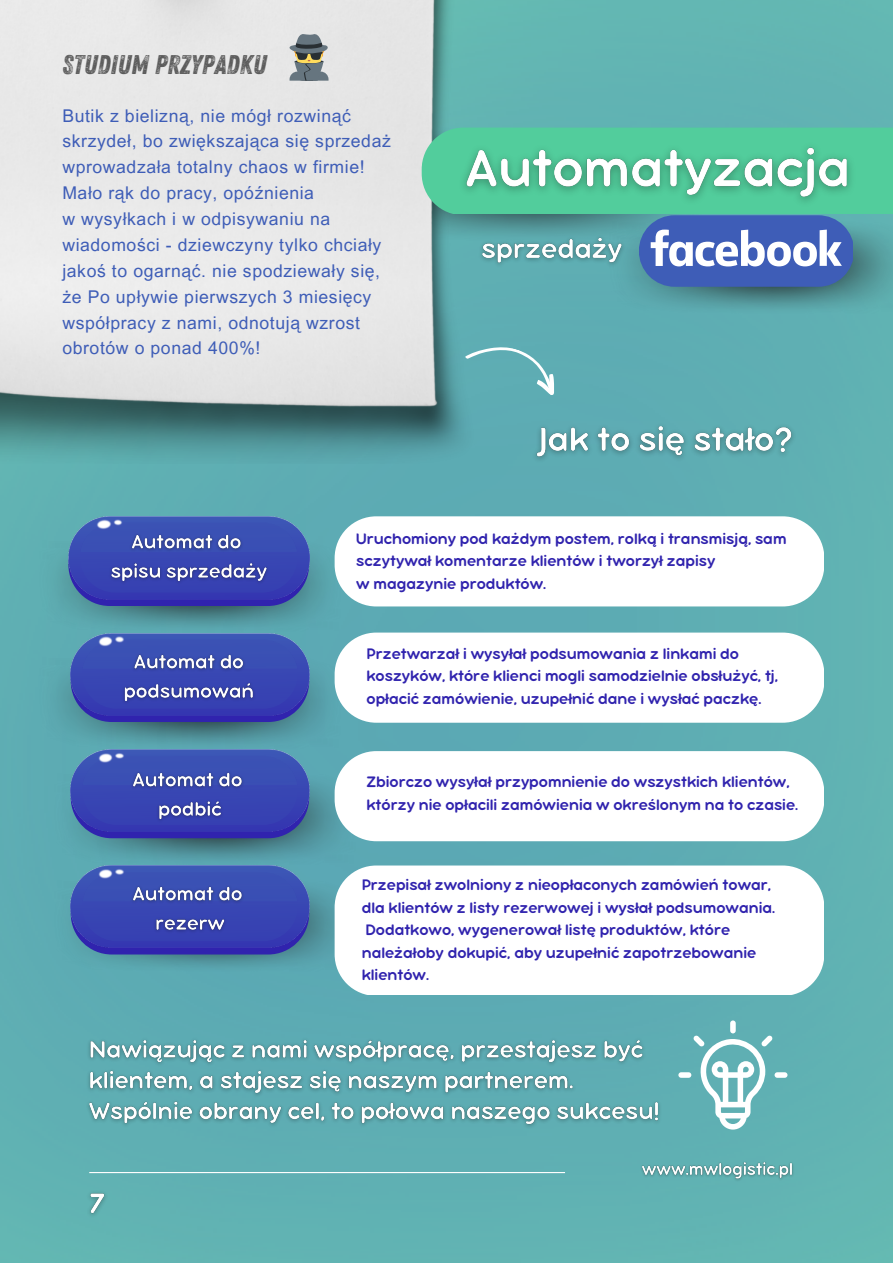
<style>
.page{position:relative;width:893px;height:1264px;background:#fff}
.page>*{position:absolute;margin:0;border:0;box-sizing:border-box;transform-origin:0 0}
.t1{font:27px "Zing Rust G2 Base";color:#5b5b5b}
.t2{font:17.55px/25.8px "Arial MT Pro";letter-spacing:.035em;color:#3e5db7}
.t3{font:16.5px/22.5px "Bubbleboddy Neue";color:#3023ae}
</style>
<div class="page">
<div style="left:0;top:0;width:892px;height:1262px;background:#5fb0b3"></div>
<hr style="left:89px;top:1171px;width:476px;height:2px;background:#fff">
<img style="left:638px;top:1157px;width:159px;height:28px">
<img style="left:0;top:0;width:478px;height:463px">
<img style="left:608px;top:286px;width:284px;height:28px">
<svg style="left:421px;top:128px;width:471px;height:158px;background:#629eb1"></svg>
<svg style="left:461px;top:335px;width:101px;height:61px;background:#69b2b8"></svg>
<img style="left:38px;top:538px;width:304px;height:94px">
<div style="left:68px;top:523px;width:241px;height:83px;background:#3023ae;border-radius:41px"></div>
<img style="left:68px;top:516px;width:241px;height:84px">
<div style="left:80px;top:522px;width:217px;height:70px;background:#3742b2;border-radius:35px"></div>
<svg style="left:81px;top:518px;width:216px;height:34px"></svg>
<img style="left:38px;top:655px;width:304px;height:94px">
<div style="left:71px;top:640px;width:238px;height:82px;background:#3023ae;border-radius:41px"></div>
<img style="left:71px;top:633px;width:238px;height:83px">
<div style="left:82px;top:639px;width:216px;height:69px;background:#3745b2;border-radius:35px"></div>
<svg style="left:83px;top:635px;width:214px;height:28px"></svg>
<img style="left:53px;top:771px;width:304px;height:94px">
<div style="left:71px;top:756px;width:238px;height:82px;background:#3023ae;border-radius:41px"></div>
<img style="left:71px;top:749px;width:238px;height:83px">
<div style="left:82px;top:756px;width:216px;height:69px;background:#3745b2;border-radius:35px"></div>
<div style="left:83px;top:752px;width:214px;height:28px;background:#3b51b4"></div>
<img style="left:53px;top:878px;width:281px;height:94px">
<div style="left:71px;top:873px;width:238px;height:81px;background:#3023ae;border-radius:41px"></div>
<img style="left:71px;top:866px;width:238px;height:82px">
<div style="left:82px;top:872px;width:216px;height:69px;background:#3743b2;border-radius:35px"></div>
<svg style="left:83px;top:868px;width:214px;height:28px"></svg>
<svg style="left:334px;top:516px;width:490px;height:90px"></svg>
<svg style="left:334px;top:632px;width:490px;height:90px"></svg>
<svg style="left:334px;top:751px;width:490px;height:90px"></svg>
<svg style="left:334px;top:865px;width:490px;height:130px"></svg>
<svg style="left:289px;top:33px;width:39px;height:48px;background:#8b918e"></svg>
<div style="left:730px;top:1020px;width:5px;height:13px;background:#fff;border-radius:3px"></div>
<svg style="left:693px;top:1035px;width:79px;height:94px"></svg>
<div style="left:774px;top:1072px;width:13px;height:5px;background:#fff;border-radius:3px"></div>
<div style="left:678px;top:1072px;width:13px;height:5px;background:#fff;border-radius:3px"></div>
<img style="left:452px;top:136px;width:411px;height:78px">
<img style="left:527px;top:417px;width:275px;height:50px">
<img style="left:81px;top:1183px;width:32px;height:41px">
<img style="left:473px;top:229px;width:164px;height:44px">
<img style="left:105px;top:529px;width:167px;height:54px">
<img style="left:118px;top:649px;width:141px;height:53px">
<img style="left:127px;top:881px;width:125px;height:51px">
<img style="left:127px;top:767px;width:125px;height:53px">
<img style="left:82px;top:1032px;width:584px;height:99px">
<h1 class="t1" style="left:62px;top:49px;width:206px">STUDIUM PRZYPADKU</h1>
<p class="t2" style="left:62px;top:105px;width:330px">Butik z bielizną, nie mógł rozwinąć skrzydeł, bo zwiększająca się sprzedaż wprowadzała totalny chaos w firmie!<br>Mało rąk do pracy, opóźnienia<br>w wysyłkach i w odpisywaniu na wiadomości - dziewczyny tylko chciały jakoś to ogarnąć. nie spodziewały się, że Po upływie pierwszych 3 miesięcy współpracy z nami, odnotują wzrost obrotów o ponad 400%!</p>
<p class="t3" style="left:356px;top:528px;width:432px">Uruchomiony pod każdym postem, rolką i transmisją, sam sczytywał komentarze klientów i tworzył zapisy<br>w magazynie produktów.</p>
<p class="t3" style="left:366px;top:643px;width:413px">Przetwarzał i wysyłał podsumowania z linkami do koszyków, które klienci mogli samodzielnie obsłużyć, tj, opłacić zamówienie, uzupełnić dane i wysłać paczkę.</p>
<p class="t3" style="left:366px;top:772px;width:433px">Zbiorczo wysyłał przypomnienie do wszystkich klientów, którzy nie opłacili zamówienia w określonym na to czasie.</p>
<p class="t3" style="left:361px;top:875px;width:415px">Przepisał zwolniony z nieopłaconych zamówień towar, dla klientów z listy rezerwowej i wysłał podsumowania.<br>Dodatkowo, wygenerował listę produktów, które należałoby dokupić, aby uzupełnić zapotrzebowanie klientów.</p>
</div>
